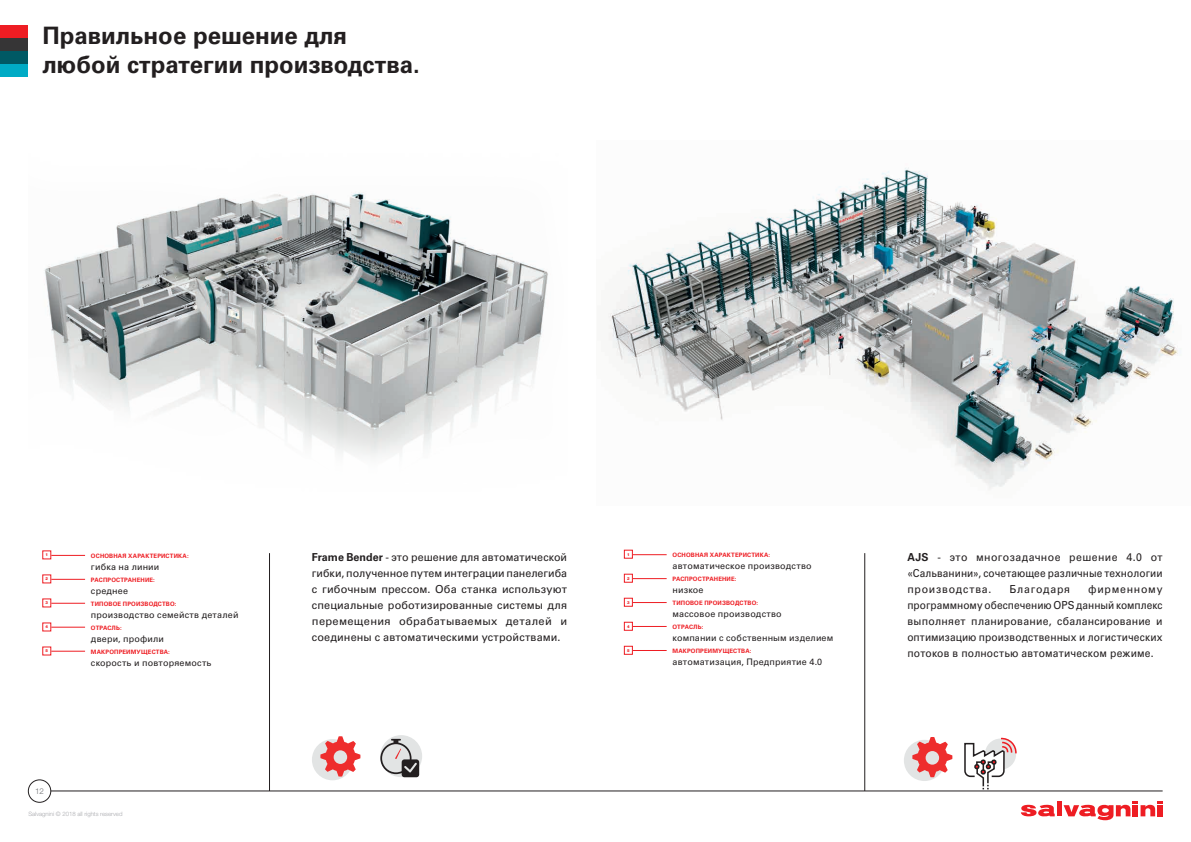
<style>
.page{position:relative;width:1191px;height:842px;background:#fff}
.page>*{position:absolute;margin:0;border:0;box-sizing:border-box;transform-origin:0 0}
.t1{font:700 24px/28.8px "Univers LTCYR";color:#231f20}
.t2{font:11px/16px "Univers LTCYR";letter-spacing:.015em;color:#231f20;text-align:justify;scale:.96 1}
.t3{font:11px/16px "Univers LTCYR";letter-spacing:.015em;color:#231f20;text-align:justify}
.t4{font:11px "Univers LTCYR";letter-spacing:.065em;color:#231f20;scale:.96 1}
.t5{font:9px "Univers LTCYR";letter-spacing:.02em;color:#231f20}
.t6{font:300 8px "Helvetica Neue LT Std";color:#6c6d70}
.t7{font:700 6px "Univers LTCYR";letter-spacing:.025em;color:#ee1d23}
.t8{font:300 6px "Helvetica Neue LT Std";color:#a8a9ad}
.t9{font:800 4px "Helvetica Neue LT Std";color:#ee1d23}
.s1{font-weight:700}
</style>
<div class="page">
<hr style="left:51px;top:791px;width:1111px;height:1px;background:#231f20">
<hr style="left:1057px;top:801px;width:4px;height:15px;background:#ee1d23">
<svg style="left:1020px;top:805px;width:34px;height:11px"></svg>
<svg style="left:1063px;top:801px;width:99px;height:19px"></svg>
<div style="left:28px;top:780px;width:23px;height:22px;border:1px solid #231f20;border-radius:50%"></div>
<div style="left:0;top:26px;width:28px;height:12px;background:#ee1d23"></div>
<div style="left:0;top:38px;width:28px;height:13px;background:#363536"></div>
<div style="left:0;top:51px;width:28px;height:13px;background:#005964"></div>
<div style="left:0;top:64px;width:28px;height:13px;background:#00abc5"></div>
<hr style="left:633px;top:554px;width:33px;height:1px;background:#ee1d23">
<div style="left:624px;top:550px;width:9px;height:9px;border:1px solid #ee1d23"></div>
<hr style="left:633px;top:578px;width:33px;height:1px;background:#ee1d23">
<div style="left:624px;top:574px;width:9px;height:9px;border:1px solid #ee1d23"></div>
<hr style="left:633px;top:602px;width:33px;height:1px;background:#ee1d23">
<div style="left:624px;top:598px;width:9px;height:9px;border:1px solid #ee1d23"></div>
<hr style="left:633px;top:626px;width:33px;height:1px;background:#ee1d23">
<div style="left:624px;top:622px;width:9px;height:9px;border:1px solid #ee1d23"></div>
<hr style="left:633px;top:650px;width:33px;height:1px;background:#ee1d23">
<div style="left:624px;top:646px;width:9px;height:9px;border:1px solid #ee1d23"></div>
<hr style="left:51px;top:555px;width:34px;height:1px;background:#ee1d23">
<div style="left:42px;top:550px;width:9px;height:9px;border:1px solid #ee1d23"></div>
<hr style="left:51px;top:579px;width:34px;height:1px;background:#ee1d23">
<div style="left:42px;top:574px;width:9px;height:9px;border:1px solid #ee1d23"></div>
<hr style="left:51px;top:603px;width:34px;height:1px;background:#ee1d23">
<div style="left:42px;top:598px;width:9px;height:9px;border:1px solid #ee1d23"></div>
<hr style="left:51px;top:627px;width:34px;height:1px;background:#ee1d23">
<div style="left:42px;top:622px;width:9px;height:9px;border:1px solid #ee1d23"></div>
<hr style="left:51px;top:651px;width:34px;height:1px;background:#ee1d23">
<div style="left:42px;top:646px;width:9px;height:9px;border:1px solid #ee1d23"></div>
<hr style="left:269px;top:553px;width:1px;height:238px;background:#231f20">
<hr style="left:864px;top:553px;width:1px;height:238px;background:#231f20">
<img style="left:44px;top:192px;width:504px;height:265px">
<img style="left:608px;top:168px;width:570px;height:322px">
<svg style="left:963px;top:737px;width:54px;height:55px"></svg>
<div style="left:312px;top:739px;width:41px;height:41px;background:#e2e4e4;border-radius:50%"></div>
<svg style="left:320px;top:736px;width:40px;height:40px"></svg>
<div style="left:904px;top:740px;width:41px;height:41px;background:#e2e4e4;border-radius:50%"></div>
<svg style="left:912px;top:737px;width:40px;height:40px"></svg>
<svg style="left:380px;top:735px;width:42px;height:42px"></svg>
<svg style="left:380px;top:739px;width:39px;height:38px"></svg>
<p class="t1" style="left:43px;top:21px;width:379px">Правильное решение для любой стратегии производства.</p>
<p class="t9" style="left:46px;top:552px;width:4px">1</p>
<p class="t9" style="left:46px;top:576px;width:4px">2</p>
<p class="t9" style="left:46px;top:601px;width:4px">3</p>
<p class="t9" style="left:46px;top:625px;width:4px">4</p>
<p class="t9" style="left:46px;top:649px;width:4px">5</p>
<p class="t7" style="left:91px;top:552px;width:99px">ОСНОВНАЯ ХАРАКТЕРИСТИКА:</p>
<p class="t5" style="left:91px;top:561px;width:70px">гибка на линии</p>
<p class="t7" style="left:91px;top:576px;width:65px">РАСПРОСТРАНЕНИЕ:</p>
<p class="t5" style="left:91px;top:585px;width:39px">среднее</p>
<p class="t7" style="left:91px;top:600px;width:87px">ТИПОВОЕ ПРОИЗВОДСТВО:</p>
<p class="t5" style="left:91px;top:609px;width:149px">производство семейств деталей</p>
<p class="t7" style="left:91px;top:624px;width:32px">ОТРАСЛЬ:</p>
<p class="t5" style="left:91px;top:633px;width:75px">двери, профили</p>
<p class="t7" style="left:91px;top:648px;width:80px">МАКРОПРЕИМУЩЕСТВА:</p>
<p class="t5" style="left:91px;top:657px;width:122px">скорость и повторяемость</p>
<p class="t6" style="left:35px;top:786px;width:10px">12</p>
<p class="t8" style="left:28px;top:811px;width:96px">Salvagnini © 2018 all rights reserved</p>
<p class="t7" style="left:672px;top:552px;width:99px">ОСНОВНАЯ ХАРАКТЕРИСТИКА:</p>
<p class="t5" style="left:672px;top:561px;width:141px">автоматическое производство</p>
<p class="t7" style="left:672px;top:576px;width:65px">РАСПРОСТРАНЕНИЕ:</p>
<p class="t5" style="left:672px;top:585px;width:33px">низкое</p>
<p class="t7" style="left:672px;top:600px;width:87px">ТИПОВОЕ ПРОИЗВОДСТВО:</p>
<p class="t5" style="left:672px;top:609px;width:111px">массовое производство</p>
<p class="t7" style="left:672px;top:624px;width:32px">ОТРАСЛЬ:</p>
<p class="t5" style="left:672px;top:633px;width:162px">компании с собственным изделием</p>
<p class="t7" style="left:672px;top:648px;width:80px">МАКРОПРЕИМУЩЕСТВА:</p>
<p class="t5" style="left:672px;top:657px;width:151px">автоматизация, Предприятие 4.0</p>
<p class="t9" style="left:627px;top:552px;width:4px">1</p>
<p class="t9" style="left:627px;top:576px;width:4px">2</p>
<p class="t9" style="left:627px;top:600px;width:4px">3</p>
<p class="t9" style="left:627px;top:624px;width:4px">4</p>
<p class="t9" style="left:627px;top:648px;width:4px">5</p>
<p class="t3" style="left:312px;top:549px;width:257px"><span class="s1">Frame Bender</span> - это решение для автоматической гибки, полученное путем интеграции панелегиба с гибочным прессом. Оба станка используют специальные роботизированные системы для перемещения обрабатываемых деталей и соединены с автоматическими устройствами.</p>
<p class="t2" style="left:907px;top:549px;width:267px"><span class="s1">AJS</span> - это многозадачное решение 4.0 от «Сальванини», сочетающее различные технологии производства.</p>
<p class="t2" style="left:907px;top:581px;width:267px;text-indent:181px">фирменному программному обеспечению OPS данный комплекс выполняет планирование, сбалансирование и оптимизацию производственных и логистических потоков в полностью автоматическом режиме.</p>
<p class="t4" style="left:1009px;top:583px;width:65px">Благодаря</p>
</div>
